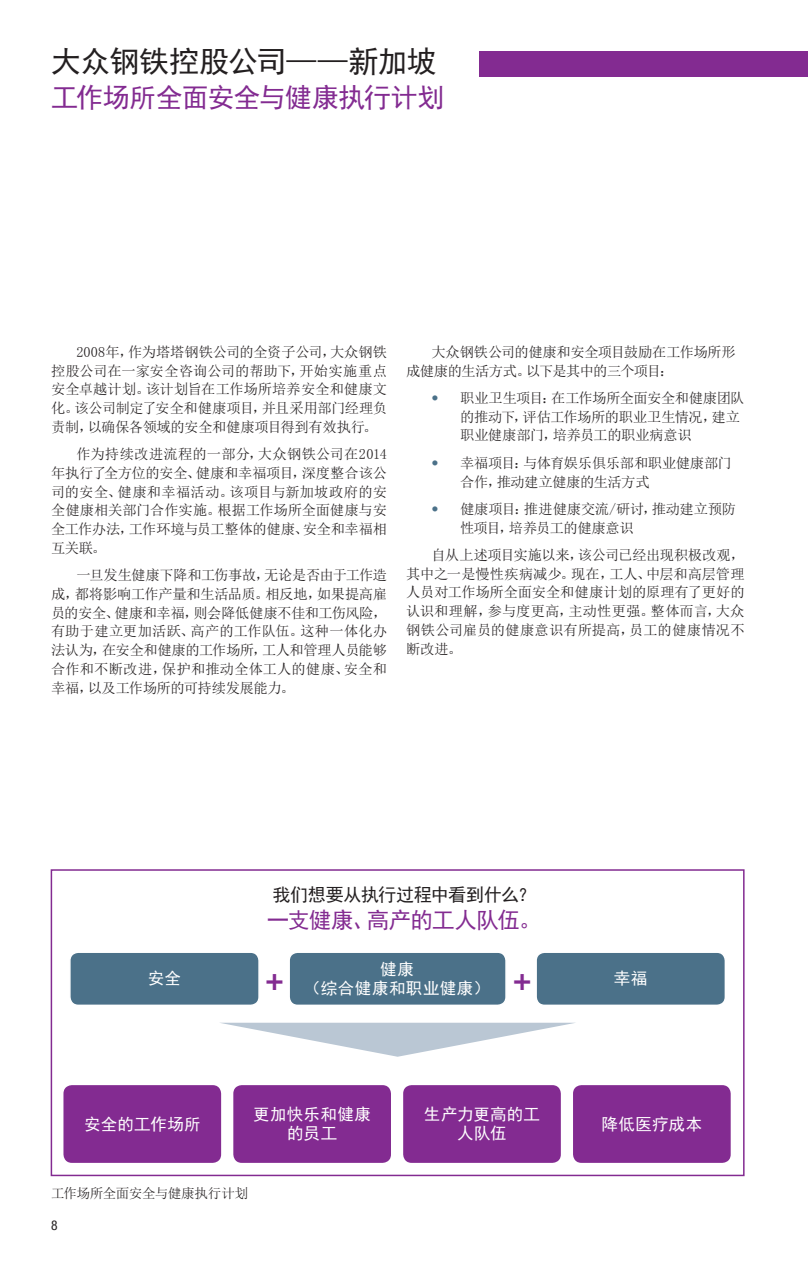
<style>
.page{position:relative;width:808px;height:1263px;background:#fff}
.page>*{position:absolute;margin:0;border:0;box-sizing:border-box;transform-origin:0 0}
.t1{font:500 31.5px "Helvetica Neue LT Std";color:#832b91}
.t2{font:30px "Sim Hei";letter-spacing:-.025em;color:#231f20}
.t3{font:27px "Sim Hei";letter-spacing:-.025em;color:#832b91}
.t4{font:22.5px "Sim Hei";letter-spacing:-.035em;color:#832b91}
.t5{font:18px "Sim Hei";letter-spacing:-.02em;color:#231f20}
.t6{font:16.5px/18.8px "Sim Hei";letter-spacing:.02em;color:#fff;text-align:center}
.t7{font:16.5px/19.5px "Sim Hei";letter-spacing:.04em;color:#fff;text-align:center}
.t8{font:14.25px/18.8px "Sim Sun";letter-spacing:-.015em;color:#231f20;text-align:justify}
.t9{font:14.25px/18.8px "Sim Sun";letter-spacing:-.035em;color:#231f20}
.t10{font:13.5px "Sim Sun";letter-spacing:-.02em;color:#231f20}
.t11{font:condensed 13.5px "Helvetica Neue LT Std";color:#231f20}
.s1{font-family:"Helvetica Neue LT Std";font-weight:100;color:#4b7189}
</style>
<div class="page">
<div style="left:479px;top:51px;width:329px;height:26px;background:#832b91"></div>
<div style="left:51px;top:869px;width:693px;height:307px;border:2px solid #832b91"></div>
<div style="left:70px;top:952px;width:189px;height:53px;background:#4b7189;border-radius:9px"></div>
<div style="left:69px;top:951px;width:191px;height:55px;border:2px solid #fff;border-radius:9px"></div>
<div style="left:63px;top:1085px;width:158px;height:78px;background:#832b91;border-radius:9px"></div>
<div style="left:403px;top:1085px;width:158px;height:78px;background:#832b91;border-radius:9px"></div>
<div style="left:233px;top:1085px;width:158px;height:78px;background:#832b91;border-radius:9px"></div>
<div style="left:573px;top:1085px;width:158px;height:78px;background:#832b91;border-radius:9px"></div>
<div style="left:289px;top:952px;width:217px;height:53px;background:#4b7189;border-radius:9px"></div>
<div style="left:288px;top:951px;width:219px;height:55px;border:2px solid #fff;border-radius:9px"></div>
<div style="left:536px;top:952px;width:189px;height:53px;background:#4b7189;border-radius:9px"></div>
<div style="left:535px;top:951px;width:191px;height:55px;border:2px solid #fff;border-radius:9px"></div>
<svg style="left:221px;top:1023px;width:353px;height:34px"></svg>
<h2 class="t2" style="left:51px;top:47px;width:387px">大众钢铁控股公司——新加坡</h2>
<h3 class="t3" style="left:51px;top:84px;width:395px">工作场所全面安全与健康执行计划</h3>
<p class="t8" style="left:51px;top:342px;width:337px;text-indent:26px">2008年，作为塔塔钢铁公司的全资子公司，大众钢铁控股公司在一家安全咨询公司的帮助下，开始实施重点安全卓越计划。该计划旨在工作场所培养安全和健康文化。该公司制定了安全和健康项目，并且采用部门经理负责制，以确保各领域的安全和健康项目得到有效执行。</p>
<p class="t8" style="left:51px;top:445px;width:337px;text-indent:26px">作为持续改进流程的一部分，大众钢铁公司在2014年执行了全方位的安全、健康和幸福项目，深度整合该公司的安全、健康和幸福活动。该项目与新加坡政府的安全健康相关部门合作实施。根据工作场所全面健康与安全工作办法，工作环境与员工整体的健康、安全和幸福相互关联。</p>
<p class="t8" style="left:51px;top:566px;width:337px;text-indent:26px">一旦发生健康下降和工伤事故，无论是否由于工作造成，都将影响工作产量和生活品质。相反地，如果提高雇员的安全、健康和幸福，则会降低健康不佳和工伤风险，有助于建立更加活跃、高产的工作队伍。这种一体化办法认为，在安全和健康的工作场所，工人和管理人员能够合作和不断改进，保护和推动全体工人的健康、安全和幸福，以及工作场所的可持续发展能力。</p>
<p class="t9" style="left:406px;top:342px;width:331px;text-indent:26px">大众钢铁公司的健康和安全项目鼓励在工作场所形成健康的生活方式。以下是其中的三个项目：</p>
<p class="t8" style="left:460px;top:388px;width:286px;text-align:left;text-indent:-28px"><span class="s1">•</span> 职业卫生项目：在工作场所全面安全和健康团队的推动下，评估工作场所的职业卫生情况，建立职业健康部门，培养员工的职业病意识</p>
<p class="t8" style="left:460px;top:453px;width:273px;text-indent:-28px"><span class="s1">•</span> 幸福项目：与体育娱乐俱乐部和职业健康部门合作，推动建立健康的生活方式</p>
<p class="t8" style="left:460px;top:499px;width:277px;text-indent:-28px"><span class="s1">•</span> 健康项目：推进健康交流/研讨，推动建立预防性项目，培养员工的健康意识</p>
<p class="t8" style="left:406px;top:545px;width:340px;text-indent:26px">自从上述项目实施以来，该公司已经出现积极改观，其中之一是慢性疾病减少。现在，工人、中层和高层管理人员对工作场所全面安全和健康计划的原理有了更好的认识和理解，参与度更高，主动性更强。整体而言，大众钢铁公司雇员的健康意识有所提高，员工的健康情况不断改进。</p>
<p class="t6" style="left:148px;top:969px;width:35px">安全</p>
<p class="t5" style="left:273px;top:885px;width:264px">我们想要从执行过程中看到什么？</p>
<h3 class="t4" style="left:267px;top:909px;width:276px">一支健康、高产的工人队伍。</h3>
<p class="t7" style="left:304px;top:959px;width:187px">健康<br>（综合健康和职业健康）</p>
<p class="t6" style="left:614px;top:969px;width:35px">幸福</p>
<h1 class="t1" style="left:265px;top:960px;width:20px">+</h1>
<h1 class="t1" style="left:513px;top:960px;width:20px">+</h1>
<p class="t6" style="left:84px;top:1114px;width:118px">安全的工作场所</p>
<p class="t6" style="left:424px;top:1105px;width:117px">生产力更高的工人队伍</p>
<p class="t6" style="left:253px;top:1105px;width:119px">更加快乐和健康的员工</p>
<p class="t6" style="left:601px;top:1114px;width:103px">降低医疗成本</p>
<p class="t10" style="left:51px;top:1186px;width:199px">工作场所全面安全与健康执行计划</p>
<p class="t11" style="left:51px;top:1217px;width:8px">8</p>
</div>
